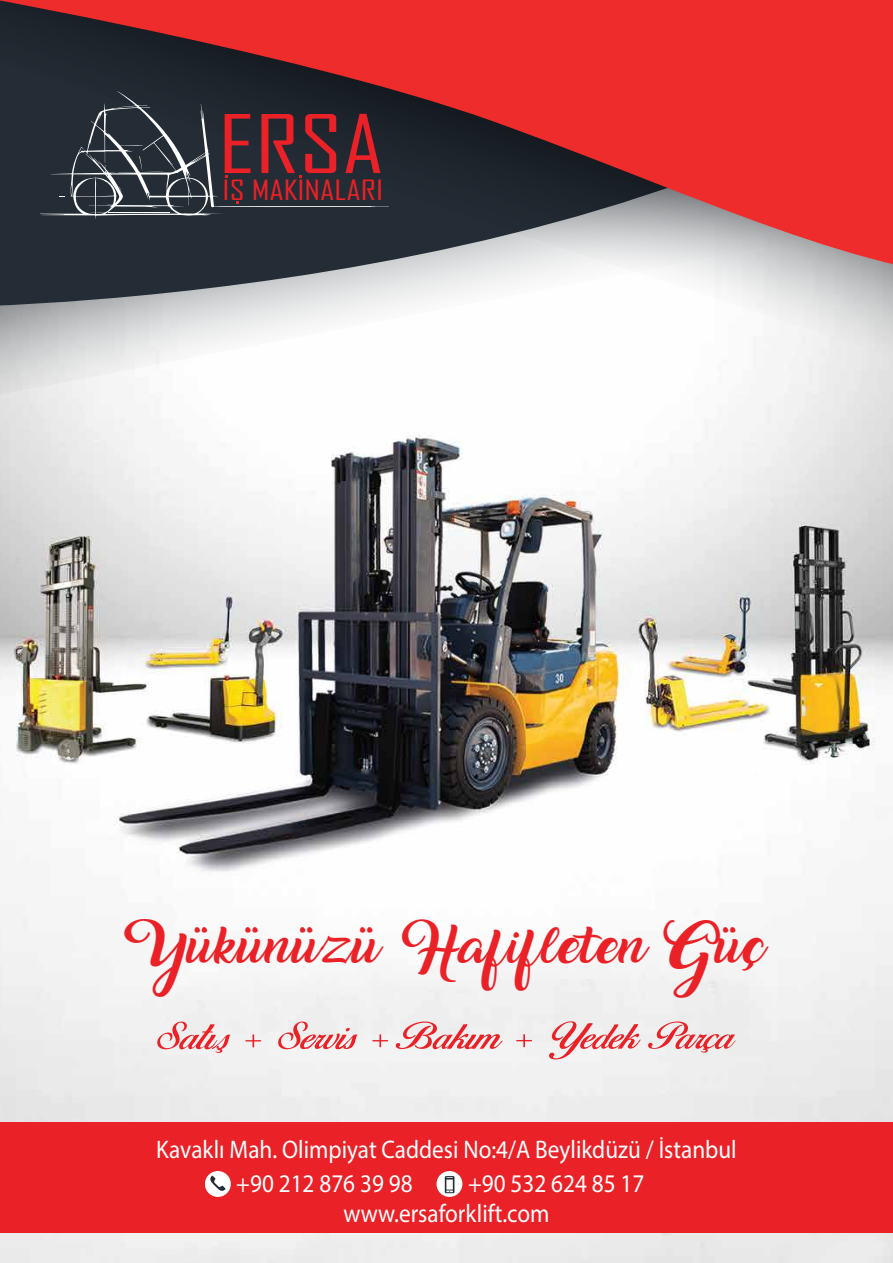
<style>
.page{position:relative;width:893px;height:1263px;background:#fff}
.page>*{position:absolute;margin:0;border:0;box-sizing:border-box;transform-origin:0 0}
.t1{font:77.25px "Agency FB";color:#ea2127;scale:1.33 1}
.t2{font:32.4px "Amarillo";color:#ea2127;scale:1.21 1}
.t3{font:26.7px "Agency FB";color:#ea2127;scale:1.33 1}
.t4{font:25.5px/34.3px "Myriad Pro";color:#fff;scale:.91 1}
</style>
<div class="page">
<img style="left:0;top:477px;width:893px;height:786px">
<svg style="left:0;top:281px;width:893px;height:196px"></svg>
<svg style="left:0;top:0;width:893px;height:281px;background:#a14043"></svg>
<div style="left:0;top:1122px;width:893px;height:111px;background:#ea2127"></div>
<svg style="left:205px;top:1171px;width:26px;height:26px"></svg>
<svg style="left:436px;top:1171px;width:27px;height:26px"></svg>
<svg style="left:40px;top:91px;width:349px;height:128px;background:#2f363e"></svg>
<svg style="left:157px;top:1021px;width:73px;height:32px"></svg>
<svg style="left:245px;top:1034px;width:16px;height:13px"></svg>
<svg style="left:278px;top:1021px;width:79px;height:28px"></svg>
<svg style="left:372px;top:1034px;width:16px;height:13px"></svg>
<svg style="left:396px;top:1021px;width:107px;height:28px"></svg>
<svg style="left:516px;top:1034px;width:16px;height:13px"></svg>
<svg style="left:549px;top:1021px;width:92px;height:38px"></svg>
<svg style="left:648px;top:1021px;width:88px;height:31px;background:#ecbcbe"></svg>
<h1 class="t1" style="left:218px;top:97px;width:126px">ERSA</h1>
<p class="t3" style="left:223px;top:174px;width:122px">IS MAKINALARI</p>
<p class="t2" style="left:124px;top:933px;width:531px">Yükünüzü Hafifleten Güç</p>
<p class="t4" style="left:236px;top:1132px;width:551px;text-indent:-80px">Kavaklı Mah. Olimpiyat Caddesi No:4/A Beylikdüzü / İstanbul +90 212 876 39 98</p>
<p class="t4" style="left:343px;top:1168px;width:332px;line-height:30.3px;text-indent:125px">+90 532 624 85 17 www.ersaforklift.com</p>
</div>
